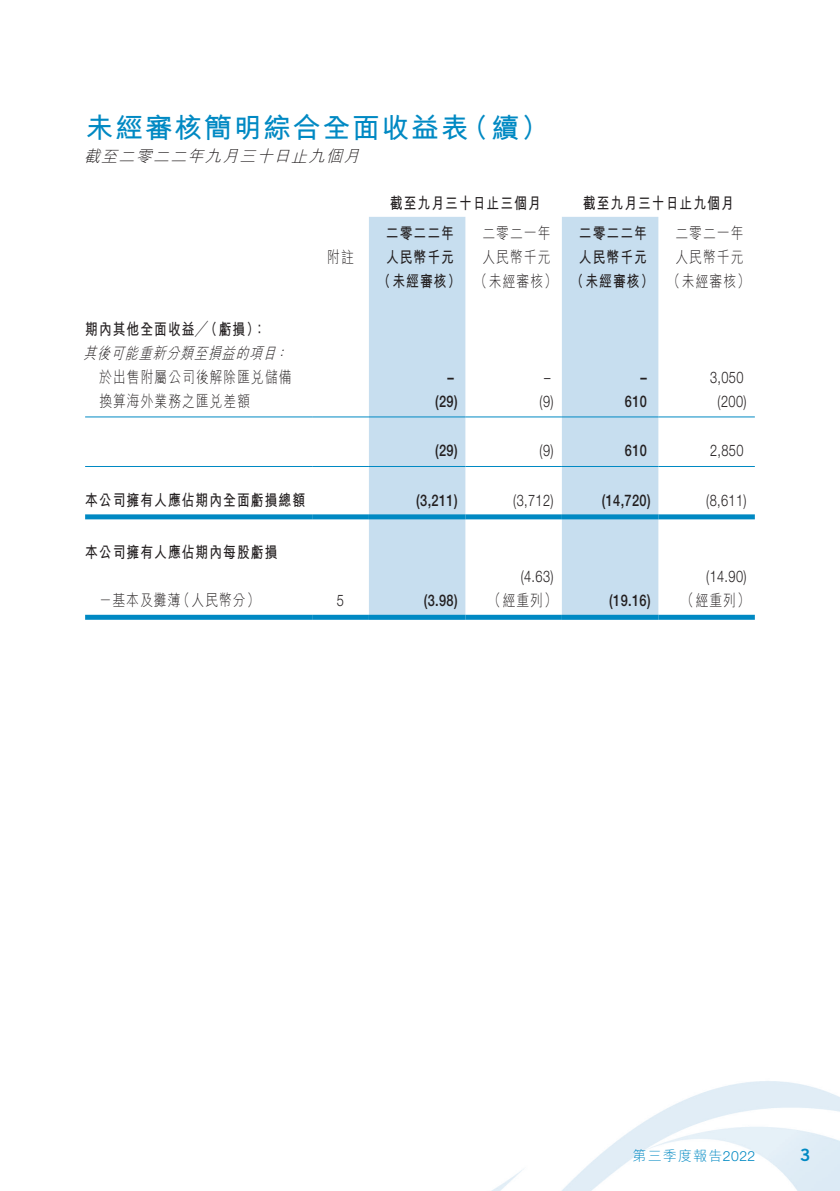
<style>
.page{position:relative;width:840px;height:1191px;background:#fff}
.page>*{position:absolute;margin:0;border:0;box-sizing:border-box;transform-origin:0 0}
.t1{font:700 28px "M Hei HK";letter-spacing:.055em;color:#0089c3}
.t2{font:17px "Trade Gothic LT Std Bd 2";color:#0089c3}
.t3{font:300 16px/24px "M Hei HK";letter-spacing:.08em;color:#231f20;scale:.8 1}
.t4{font:700 16px "M Hei HK";letter-spacing:.08em;color:#231f20;scale:.8 1}
.t5{font:300 16px "Helvetica Neue LT Std";letter-spacing:.03em;color:#231f20;scale:.8 1}
.t6{font:500 16px "Helvetica Neue LT Std";letter-spacing:.03em;color:#231f20;scale:.8 1}
.t7{font:italic 300 16px "M Hei HK";color:#231f20}
.t8{font:italic 300 16px "M Hei HK";color:#231f20;scale:.8 1}
.t9{font:300 14px "M Hei HK";letter-spacing:.085em;color:#0089c3}
.s1{font-weight:700}
.s2{font-family:"Helvetica Neue LT Std"}
</style>
<div class="page">
<img style="left:85px;top:217px;width:754px;height:974px">
<svg style="left:369px;top:217px;width:289px;height:398px;fill:#c7deef"></svg>
<hr style="left:85px;top:416px;width:227px;height:1px;background:#0089c3">
<hr style="left:312px;top:416px;width:57px;height:1px;background:#0089c3">
<hr style="left:369px;top:416px;width:96px;height:1px;background:#0089c3">
<hr style="left:465px;top:416px;width:96px;height:1px;background:#0089c3">
<hr style="left:561px;top:416px;width:97px;height:1px;background:#0089c3">
<hr style="left:658px;top:416px;width:96px;height:1px;background:#0089c3">
<hr style="left:85px;top:466px;width:227px;height:1px;background:#0089c3">
<hr style="left:312px;top:466px;width:57px;height:1px;background:#0089c3">
<hr style="left:369px;top:466px;width:96px;height:1px;background:#0089c3">
<hr style="left:465px;top:466px;width:96px;height:1px;background:#0089c3">
<hr style="left:561px;top:466px;width:97px;height:1px;background:#0089c3">
<hr style="left:658px;top:466px;width:96px;height:1px;background:#0089c3">
<div style="left:85px;top:514px;width:227px;height:5px;background:#0089c3"></div>
<div style="left:312px;top:514px;width:57px;height:5px;background:#0089c3"></div>
<div style="left:369px;top:514px;width:96px;height:5px;background:#0089c3"></div>
<div style="left:465px;top:514px;width:96px;height:5px;background:#0089c3"></div>
<div style="left:561px;top:514px;width:97px;height:5px;background:#0089c3"></div>
<div style="left:658px;top:514px;width:96px;height:5px;background:#0089c3"></div>
<div style="left:85px;top:615px;width:227px;height:5px;background:#0089c3"></div>
<div style="left:312px;top:615px;width:57px;height:5px;background:#0089c3"></div>
<div style="left:369px;top:615px;width:96px;height:5px;background:#0089c3"></div>
<div style="left:465px;top:615px;width:96px;height:5px;background:#0089c3"></div>
<div style="left:561px;top:615px;width:97px;height:5px;background:#0089c3"></div>
<div style="left:658px;top:615px;width:96px;height:5px;background:#0089c3"></div>
<h1 class="t1" style="left:86px;top:108px;width:465px">未經審核簡明綜合全面收益表（續）</h1>
<p class="t7" style="left:84px;top:148px;width:280px">截至二零二二年九月三十日止九個月</p>
<p class="t4" style="left:390px;top:192px;width:190px">截至九月三十日止三個月</p>
<p class="t4" style="left:582px;top:192px;width:190px">截至九月三十日止九個月</p>
<p class="t4" style="left:386px;top:221px;width:86px">二零二二年</p>
<p class="t3" style="left:482px;top:221px;width:86px">二零二一年</p>
<p class="t4" style="left:578px;top:221px;width:86px">二零二二年</p>
<p class="t3" style="left:675px;top:221px;width:86px">二零二一年</p>
<p class="t3" style="left:327px;top:245px;width:35px">附註</p>
<p class="t4" style="left:386px;top:245px;width:86px">人民幣千元</p>
<p class="t3" style="left:482px;top:245px;width:86px">人民幣千元</p>
<p class="t4" style="left:578px;top:245px;width:86px">人民幣千元</p>
<p class="t3" style="left:378px;top:245px;width:466px;text-indent:297px">人民幣千元<span class="s1">（未經審核）</span> （未經審核） <span class="s1">（未經審核）</span> （未經審核）</p>
<p class="t4" style="left:85px;top:317px;width:227px">期內其他全面收益╱（虧損）：</p>
<p class="t8" style="left:83px;top:345px;width:261px">其後可能重新分類至損益的項目：</p>
<p class="t3" style="left:99px;top:365px;width:242px">於出售附屬公司後解除匯兌儲備</p>
<p class="t6" style="left:447px;top:368px;width:9px">–</p>
<p class="t5" style="left:544px;top:367px;width:10px">–</p>
<p class="t6" style="left:640px;top:368px;width:10px">–</p>
<p class="t5" style="left:709px;top:367px;width:43px">3,050</p>
<p class="t3" style="left:99px;top:389px;width:190px">換算海外業務之匯兌差額</p>
<p class="t6" style="left:435px;top:392px;width:30px">(29)</p>
<p class="t5" style="left:539px;top:391px;width:19px">(9)</p>
<p class="t6" style="left:624px;top:392px;width:29px">610</p>
<p class="t5" style="left:717px;top:391px;width:38px">(200)</p>
<p class="t6" style="left:435px;top:441px;width:30px">(29)</p>
<p class="t5" style="left:539px;top:441px;width:19px">(9)</p>
<p class="t6" style="left:624px;top:441px;width:29px">610</p>
<p class="t5" style="left:709px;top:441px;width:43px">2,850</p>
<p class="t4" style="left:85px;top:488px;width:276px">本公司擁有人應佔期內全面虧損總額</p>
<p class="t6" style="left:416px;top:491px;width:53px">(3,211)</p>
<p class="t5" style="left:513px;top:490px;width:52px">(3,712)</p>
<p class="t6" style="left:601px;top:491px;width:62px">(14,720)</p>
<p class="t5" style="left:705px;top:490px;width:52px">(8,611)</p>
<p class="t4" style="left:85px;top:541px;width:242px">本公司擁有人應佔期內每股虧損</p>
<p class="t3" style="left:99px;top:588px;width:202px">－基本及攤薄（人民幣分）</p>
<p class="t5" style="left:337px;top:591px;width:10px">5</p>
<p class="t6" style="left:423px;top:591px;width:44px">(3.98)</p>
<p class="t5" style="left:520px;top:567px;width:43px">(4.63)</p>
<p class="t3" style="left:488px;top:588px;width:87px">（經重列）</p>
<p class="t6" style="left:609px;top:591px;width:53px">(19.16)</p>
<p class="t5" style="left:705px;top:567px;width:52px">(14.90)</p>
<p class="t3" style="left:680px;top:588px;width:87px">（經重列）</p>
<p class="t9" style="left:632px;top:1148px;width:124px">第三季度報告<span class="s2">2022</span></p>
<p class="t2" style="left:799px;top:1144px;width:12px">3</p>
</div>
